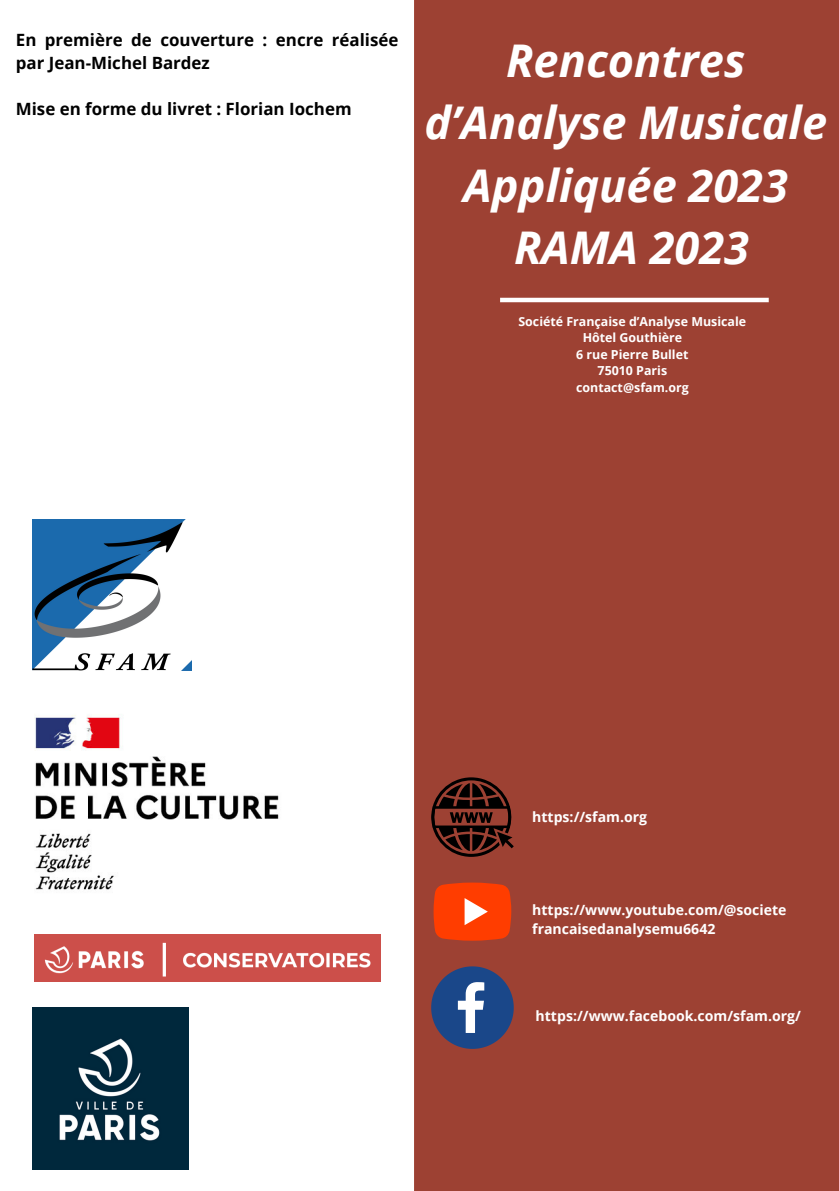
<style>
.page{position:relative;width:839px;height:1191px;background:#fff}
.page>*{position:absolute;margin:0;border:0;box-sizing:border-box;transform-origin:0 0}
.t1{font:italic 700 45px/62.4px "Open Sans";color:#fff;text-align:center}
.t2{font:700 17px/23.2px "Open Sans";color:#000}
.t3{font:700 14px/19px "Open Sans";color:#fff}
.t4{font:700 12.4px "Open Sans";color:#fff}
</style>
<div class="page">
<div style="left:414px;top:0;width:424px;height:1191px;background:#9d4133"></div>
<img style="left:33px;top:519px;width:159px;height:152px">
<img style="left:33px;top:1007px;width:156px;height:162px">
<svg style="left:433px;top:883px;width:78px;height:58px;background:#f74a15"></svg>
<svg style="left:431px;top:777px;width:82px;height:80px;background:#56231b"></svg>
<svg style="left:431px;top:966px;width:82px;height:83px;background:#4c5782"></svg>
<img style="left:34px;top:715px;width:245px;height:175px">
<hr style="left:500px;top:298px;width:268px;height:4px;background:#fff">
<img style="left:34px;top:935px;width:347px;height:46px">
<p class="t2" style="left:16px;top:27px;width:384px">En première de couverture : encre réalisée par Jean-Michel Bardez</p>
<p class="t2" style="left:16px;top:97px;width:337px">Mise en forme du livret : Florian Iochem</p>
<p class="t1" style="left:424px;top:28px;width:404px">Rencontres d’Analyse Musicale<br>Appliquée 2023</p>
<p class="t1" style="left:514px;top:215px;width:236px">RAMA 2023</p>
<p class="t4" style="left:518px;top:312px;width:229px">Société Française d’Analyse Musicale</p>
<p class="t4" style="left:582px;top:329px;width:101px">Hôtel Gouthière</p>
<p class="t4" style="left:576px;top:346px;width:114px">6 rue Pierre Bullet</p>
<p class="t4" style="left:597px;top:362px;width:71px">75010 Paris</p>
<p class="t4" style="left:576px;top:379px;width:114px">contact@sfam.org</p>
<p class="t3" style="left:532px;top:807px;width:116px">https://sfam.org</p>
<p class="t3" style="left:532px;top:900px;width:256px">https://www.youtube.com/@societe francaisedanalysemu6642</p>
<p class="t3" style="left:535px;top:1006px;width:267px">https://www.facebook.com/sfam.org/</p>
</div>
